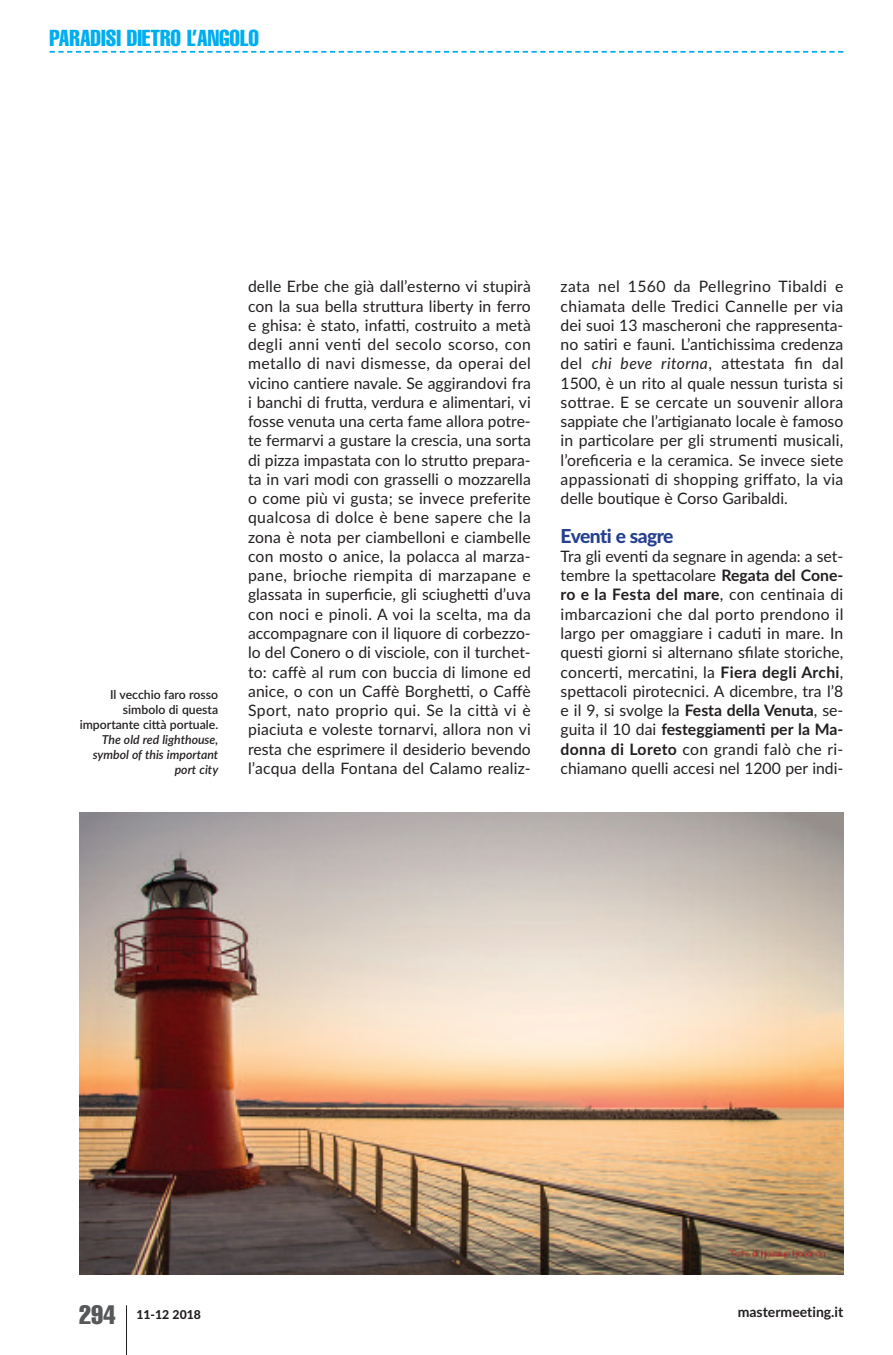
<style>
.page{position:relative;width:893px;height:1355px;background:#fff}
.page>*{position:absolute;margin:0;border:0;box-sizing:border-box;transform-origin:0 0}
.t1{font:extra-condensed 26.25px "Helvetica";color:#57585a}
.t2{font:extra-condensed 22.75px "Helvetica";color:#00aeef}
.t3{font:800 19.25px "Lato";letter-spacing:-.03em;color:#253f8f}
.t4{font:15.75px/19.2px "Lato";color:#231f20;text-align:justify}
.t5{font:700 14px "Lato";color:#231f20}
.t6{font:600 12.25px/14.9px "Lato";color:#231f20;text-align:right}
.t7{font:italic 600 12.25px/14.9px "Lato";color:#231f20;text-align:right}
.t8{font:800 12.25px "Lato";color:#231f20}
.s1{font-style:italic}
.s2{font-weight:700}
</style>
<div class="page">
<hr style="left:126px;top:1305px;width:1px;height:49px;background:#231f20">
<svg style="left:50px;top:51px;width:793px;height:2px"></svg>
<img style="left:79px;top:812px;width:764px;height:462px">
<h2 class="t2" style="left:50px;top:30px;width:211px">PARADISI DIETRO L’ANGOLO</h2>
<p class="t6" style="left:80px;top:687px;width:140px">Il vecchio faro rosso simbolo di questa importante città portuale.</p>
<p class="t7" style="left:93px;top:732px;width:127px">The old red lighthouse, symbol of this important port city</p>
<p class="t4" style="left:248px;top:277px;width:284px">delle Erbe che già dall’esterno vi stupirà con la sua bella struttura liberty in ferro e ghisa: è stato, infatti, costruito a metà degli anni venti del secolo scorso, con metallo di navi dismesse, da operai del vicino cantiere navale. Se aggirandovi fra i banchi di frutta, verdura e alimentari, vi fosse venuta una certa fame allora potre&shy;te fermarvi a gustare la crescia, una sorta di pizza impastata con lo strutto prepara&shy;ta in vari modi con grasselli o mozzarella o come più vi gusta; se invece preferite qualcosa di dolce è bene sapere che la zona è nota per ciambelloni e ciambelle con mosto o anice, la polacca al marza&shy;pane, brioche riempita di marzapane e glassata in superficie, gli sciughetti d’uva con noci e pinoli. A voi la scelta, ma da accompagnare con il liquore di corbezzo&shy;lo del Conero o di visciole, con il turchet&shy;to: caffè al rum con buccia di limone ed anice, o con un Caffè Borghetti, o Caffè Sport, nato proprio qui. Se la città vi è piaciuta e voleste tornarvi, allora non vi resta che esprimere il desiderio bevendo l’acqua della Fontana del Calamo realiz-</p>
<p class="t4" style="left:561px;top:277px;width:284px">zata nel 1560 da Pellegrino Tibaldi e chiamata delle Tredici Cannelle per via dei suoi 13 mascheroni che rappresenta&shy;no satiri e fauni. L’antichissima credenza del <span class="s1">chi beve ritorna</span>, attestata fin dal 1500, è un rito al quale nessun turista si sottrae. E se cercate un souvenir allora sappiate che l’artigianato locale è famoso in particolare per gli strumenti musicali, l’oreficeria e la ceramica. Se invece siete appassionati di shopping griffato, la via delle boutique è Corso Garibaldi.</p>
<p class="t3" style="left:561px;top:525px;width:114px">Eventi e sagre</p>
<p class="t4" style="left:561px;top:547px;width:284px">Tra gli eventi da segnare in agenda: a set&shy;tembre la spettacolare <span class="s2">Regata del Cone&shy;ro e la Festa del mare</span>, con centinaia di imbarcazioni che dal porto prendono il largo per omaggiare i caduti in mare. In questi giorni si alternano sfilate storiche, concerti, mercatini, la <span class="s2">Fiera degli Archi</span>, spettacoli pirotecnici. A dicembre, tra l’8 e il 9, si svolge la <span class="s2">Festa della Venuta</span>, se&shy;guita il 10 dai <span class="s2">festeggiamenti per la Ma&shy;donna di Loreto</span> con grandi falò che ri&shy;chiamano quelli accesi nel 1200 per indi-</p>
<h1 class="t1" style="left:79px;top:1305px;width:38px">294</h1>
<p class="t8" style="left:136px;top:1307px;width:66px">11-12 2018</p>
<p class="t5" style="left:738px;top:1303px;width:107px">mastermeeting.it</p>
</div>
